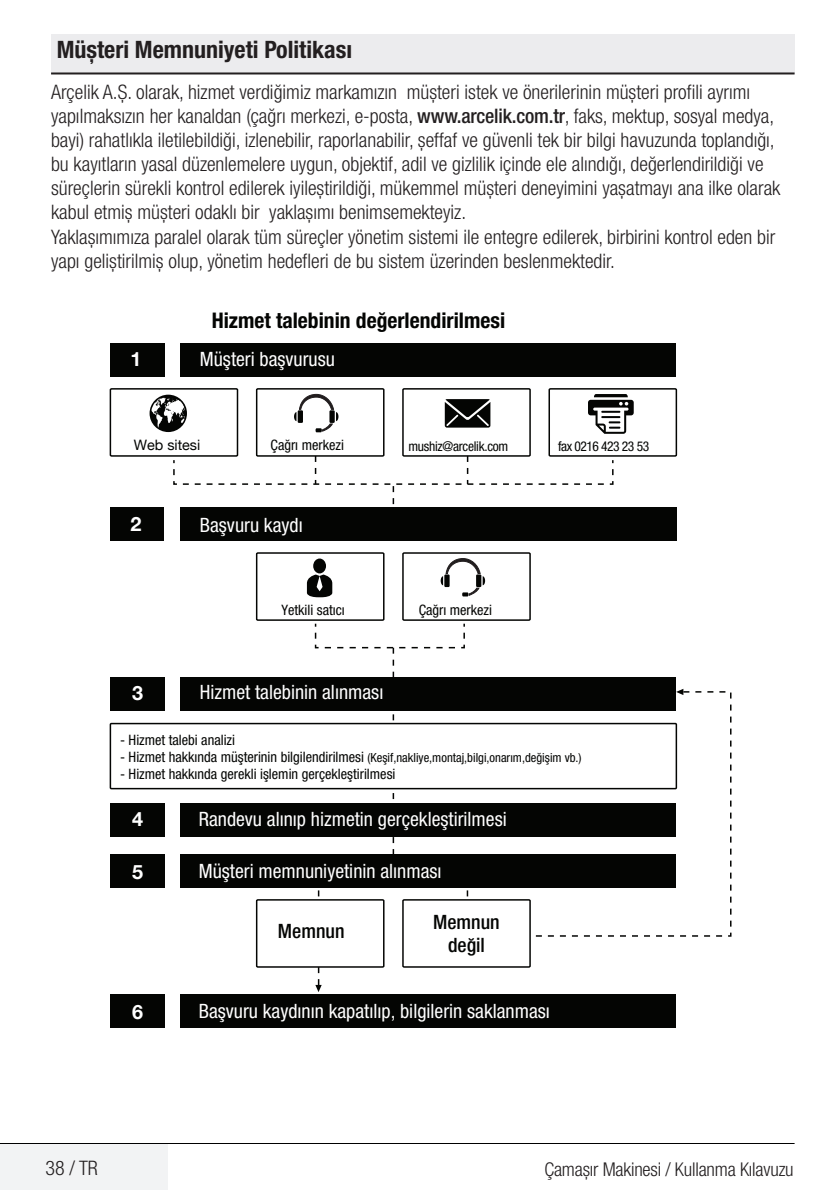
<style>
.page{position:relative;width:840px;height:1191px;background:#fff}
.page>*{position:absolute;margin:0;border:0;box-sizing:border-box;transform-origin:0 0}
.t1{font:700 condensed 24px "Helvetica Neue LT Pro";color:#231f20}
.t2{font:700 condensed 21.6px "Helvetica Neue";color:#040503}
.t3{font:300 condensed 20px/24px "Helvetica Neue LT Pro";color:#231f20}
.t4{font:condensed 19.8px "Helvetica Neue";color:#fff}
.t5{font:500 condensed 19.8px/23.8px "Helvetica Neue";color:#040503;text-align:center}
.t6{font:700 19.8px "Helvetica Neue";color:#fff}
.t7{font:300 condensed 19px "Helvetica Neue LT Pro";letter-spacing:-.01em;color:#231f20}
.t8{font:condensed 14.4px "Helvetica Neue";color:#040503}
.t9{font:14.4px "Helvetica Neue";color:#040503}
.t10{font:condensed 13.4px "Helvetica Neue";letter-spacing:-.02em;color:#040503}
.t11{font:condensed 12.6px "Helvetica Neue";color:#040503}
.s1{font-weight:500}
.s2{font-size:14.4px}
</style>
<div class="page">
<div style="left:0;top:1144px;width:168px;height:46px;background:#f2f3f4"></div>
<hr style="left:0;top:1143px;width:794px;height:1px;background:#000">
<div style="left:51px;top:34px;width:743px;height:40px;background:#ececee"></div>
<hr style="left:51px;top:72px;width:743px;height:2px;background:#231f20">
<div style="left:110px;top:343px;width:55px;height:34px;background:#040503"></div>
<div style="left:180px;top:343px;width:496px;height:34px;background:#040503"></div>
<div style="left:180px;top:854px;width:496px;height:34px;background:#040503"></div>
<div style="left:110px;top:854px;width:55px;height:34px;background:#040503"></div>
<div style="left:110px;top:803px;width:55px;height:33px;background:#040503"></div>
<div style="left:180px;top:803px;width:496px;height:33px;background:#040503"></div>
<div style="left:110px;top:677px;width:55px;height:33px;background:#040503"></div>
<div style="left:180px;top:677px;width:496px;height:33px;background:#040503"></div>
<div style="left:110px;top:507px;width:54px;height:34px;background:#040503"></div>
<div style="left:180px;top:507px;width:496px;height:34px;background:#040503"></div>
<div style="left:110px;top:388px;width:128px;height:69px;border:2px solid #040503"></div>
<div style="left:548px;top:388px;width:128px;height:69px;border:2px solid #040503"></div>
<div style="left:402px;top:388px;width:128px;height:69px;border:2px solid #040503"></div>
<div style="left:256px;top:388px;width:128px;height:69px;border:2px solid #040503"></div>
<div style="left:402px;top:552px;width:128px;height:69px;border:2px solid #040503"></div>
<div style="left:256px;top:552px;width:128px;height:69px;border:2px solid #040503"></div>
<div style="left:402px;top:899px;width:128px;height:68px;border:2px solid #040503"></div>
<div style="left:256px;top:899px;width:128px;height:68px;border:2px solid #040503"></div>
<svg style="left:149px;top:395px;width:38px;height:37px"></svg>
<svg style="left:294px;top:394px;width:44px;height:38px"></svg>
<svg style="left:440px;top:558px;width:45px;height:38px"></svg>
<svg style="left:444px;top:399px;width:46px;height:28px"></svg>
<svg style="left:588px;top:394px;width:45px;height:40px"></svg>
<svg style="left:314px;top:623px;width:151px;height:54px"></svg>
<svg style="left:392px;top:710px;width:2px;height:11px"></svg>
<svg style="left:392px;top:793px;width:2px;height:7px"></svg>
<svg style="left:392px;top:837px;width:2px;height:17px"></svg>
<svg style="left:466px;top:890px;width:2px;height:12px"></svg>
<svg style="left:172px;top:456px;width:442px;height:49px"></svg>
<svg style="left:307px;top:574px;width:25px;height:23px"></svg>
<div style="left:313px;top:558px;width:13px;height:15px;background:#040503;border-radius:50%"></div>
<div style="left:110px;top:723px;width:566px;height:66px;border:2px solid #040503"></div>
<div style="left:180px;top:994px;width:496px;height:34px;background:#040503"></div>
<div style="left:110px;top:994px;width:55px;height:34px;background:#040503"></div>
<svg style="left:534px;top:690px;width:197px;height:247px"></svg>
<svg style="left:675px;top:689px;width:8px;height:6px"></svg>
<svg style="left:315px;top:967px;width:6px;height:25px"></svg>
<p class="t1" style="left:57px;top:35px;width:297px">Müşteri Memnuniyeti Politikası</p>
<p class="t3" style="left:51px;top:80px;width:730px">Arçelik A.Ş. olarak, hizmet verdiğimiz markamızın müşteri istek ve önerilerinin müşteri profili ayrımı yapılmaksızın her kanaldan (çağrı merkezi, e-posta, <span class="s1">www.arcelik.com.tr</span>, faks, mektup, sosyal medya, bayi) rahatlıkla iletilebildiği, izlenebilir, raporlanabilir, şeffaf ve güvenli tek bir bilgi havuzunda toplandığı, bu kayıtların yasal düzenlemelere uygun, objektif, adil ve gizlilik içinde ele alındığı, değerlendirildiği ve süreçlerin sürekli kontrol edilerek iyileştirildiği, mükemmel müşteri deneyimini yaşatmayı ana ilke olarak kabul etmiş müşteri odaklı bir yaklaşımı benimsemekteyiz.<br>Yaklaşımımıza paralel olarak tüm süreçler yönetim sistemi ile entegre edilerek, birbirini kontrol eden bir yapı geliştirilmiş olup, yönetim hedefleri de bu sistem üzerinden beslenmektedir.</p>
<p class="t2" style="left:212px;top:307px;width:295px">Hizmet talebinin değerlendirilmesi</p>
<p class="t6" style="left:130px;top:346px;width:12px">1</p>
<p class="t4" style="left:200px;top:347px;width:136px">Müşteri başvurusu</p>
<p class="t9" style="left:134px;top:435px;width:68px">Web sitesi</p>
<p class="t8" style="left:270px;top:437px;width:75px">Çağrı merkezi</p>
<p class="t10" style="left:408px;top:438px;width:101px">mushiz@arcelik.com</p>
<p class="t10" style="left:558px;top:438px;width:92px">fax 0216 423 23 53</p>
<p class="t6" style="left:130px;top:511px;width:12px">2</p>
<p class="t6" style="left:132px;top:681px;width:12px">3</p>
<p class="t4" style="left:200px;top:514px;width:104px">Başvuru kaydı</p>
<p class="t8" style="left:281px;top:601px;width:65px">Yetkili satıcı</p>
<p class="t4" style="left:200px;top:681px;width:185px">Hizmet talebinin alınması</p>
<p class="t8" style="left:418px;top:601px;width:75px">Çağrı merkezi</p>
<p class="t8" style="left:120px;top:731px;width:116px">- Hizmet talebi analizi</p>
<p class="t11" style="left:120px;top:750px;width:463px"><span class="s2">- Hizmet hakkında müşterinin bilgilendirilmesi</span> (Keşif,nakliye,montaj,bilgi,onarım,değişim vb.)</p>
<p class="t8" style="left:120px;top:765px;width:277px">- Hizmet hakkında gerekli işlemin gerçekleştirilmesi</p>
<p class="t6" style="left:132px;top:806px;width:12px">4</p>
<p class="t6" style="left:132px;top:859px;width:12px">5</p>
<p class="t4" style="left:199px;top:807px;width:309px">Randevu alınıp hizmetin gerçekleştirilmesi</p>
<p class="t4" style="left:199px;top:859px;width:244px">Müşteri memnuniyetinin alınması</p>
<p class="t5" style="left:278px;top:919px;width:68px">Memnun</p>
<p class="t5" style="left:433px;top:909px;width:68px">Memnun değil</p>
<p class="t6" style="left:132px;top:999px;width:12px">6</p>
<p class="t4" style="left:199px;top:999px;width:352px">Başvuru kaydının kapatılıp, bilgilerin saklanması</p>
<p class="t3" style="left:45px;top:1156px;width:54px">38 / TR</p>
<p class="t7" style="left:544px;top:1158px;width:250px">Çamaşır Makinesi / Kullanma Kılavuzu</p>
</div>
